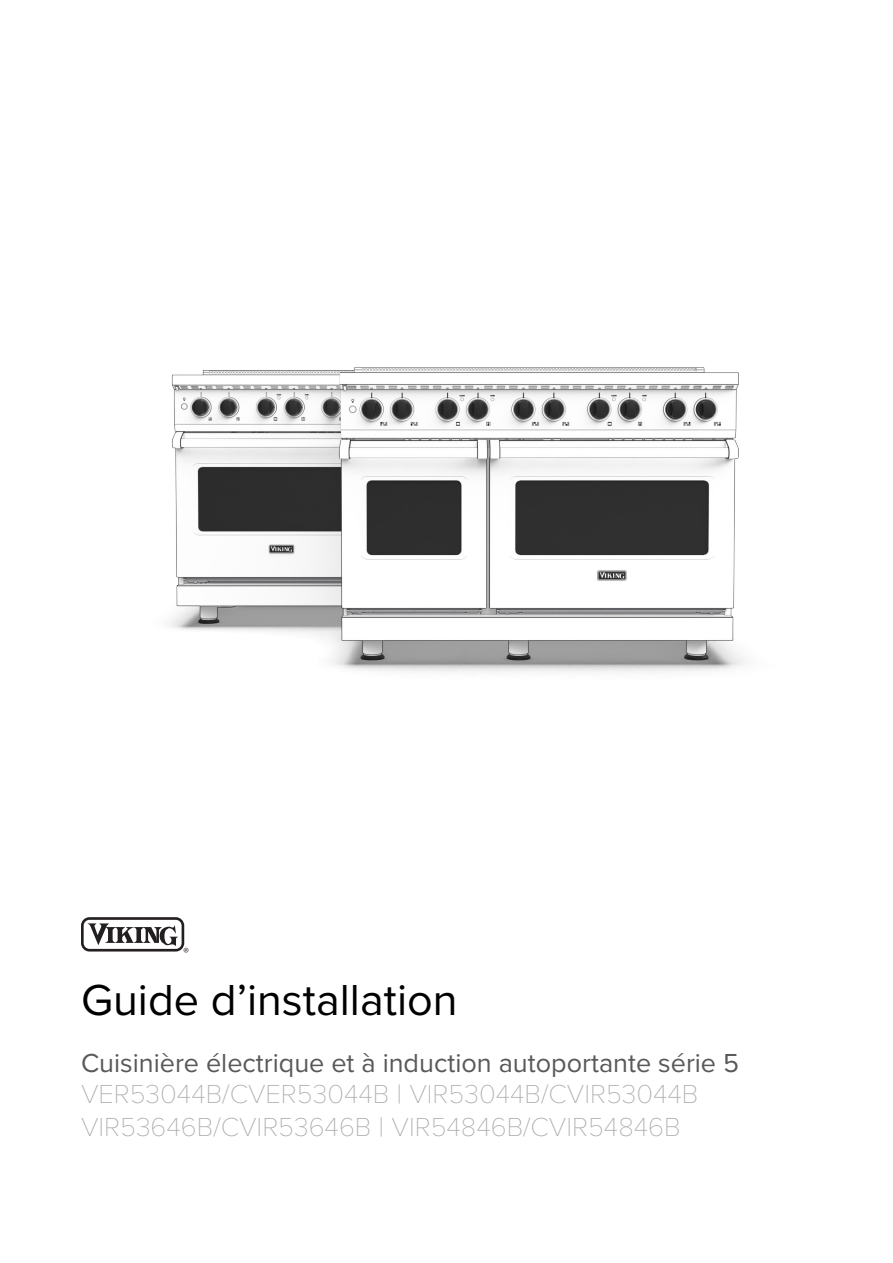
<style>
.page{position:relative;width:893px;height:1263px;background:#fff}
.page>*{position:absolute;margin:0;border:0;box-sizing:border-box;transform-origin:0 0}
.FrontPage_Title{font:45px "Proxima Nova";color:#000}
.Model_Number{font:100 27px/32.4px "Proxima Nova T";color:#acacac}
.Product_Name{font:27px "Proxima Nova";color:#595959}
.t1{font:10.65px "Myriad";color:#231f20}
</style>
<div class="page">
<svg style="left:81px;top:917px;width:103px;height:34px"></svg>
<img style="left:169px;top:367px;width:576px;height:306px">
<p class="t1" style="left:184px;top:946px;width:7px">®</p>
<p class="FrontPage_Title" style="left:81px;top:967px;width:378px">Guide d’installation</p>
<p class="Product_Name" style="left:81px;top:1043px;width:660px">Cuisinière électrique et à induction autoportante série 5</p>
<p class="Model_Number" style="left:81px;top:1076px;width:619px">VER53044B/CVER53044B | VIR53044B/CVIR53044B<br>VIR53646B/CVIR53646B | VIR54846B/CVIR54846B</p>
</div>
